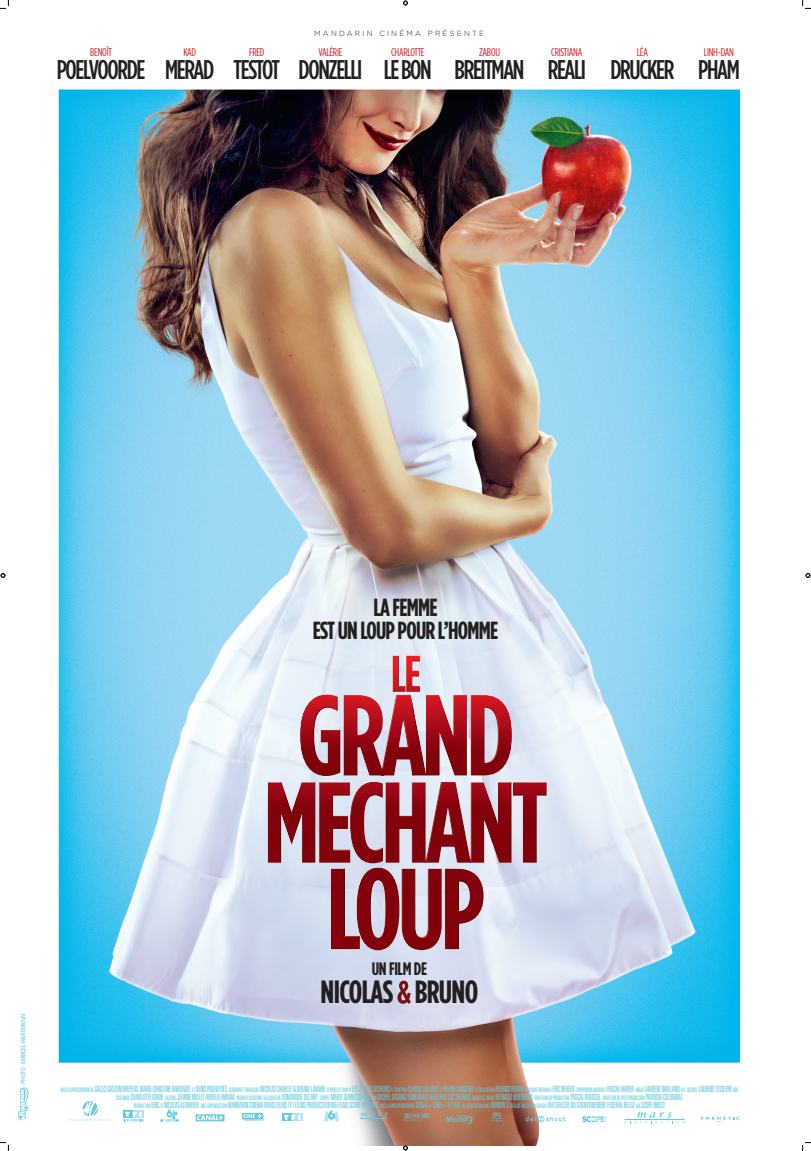
<style>
.page{position:relative;width:811px;height:1151px;background:#fff}
.page>*{position:absolute;margin:0;border:0;box-sizing:border-box;transform-origin:0 0}
.t1{font:700 condensed 32.16px "Gotham HTF";letter-spacing:-.02em;color:#231f20}
.t2{font:500 condensed 27.08px "Gotham HTF";letter-spacing:-.05em;color:#231f20}
.t3{font:700 condensed 24.76px/22.3px "Gotham HTF";letter-spacing:-.03em;color:#231f20;text-align:center}
.t4{font:700 condensed 18.12px "Gotham HTF";letter-spacing:-.02em;color:#231f20}
.t5{font:condensed 11.28px "Gotham HTF";letter-spacing:-.02em;color:#d81c23}
.t6{font:300 ultra-condensed 8.64px/8px "Univers LT Std";letter-spacing:-.03em;color:#60cadf;text-align:center}
.t7{font:300 7.44px "Gotham HTF";letter-spacing:.3em;color:#231f20}
.t8{font:condensed 6.2px "Univers LT Std";letter-spacing:-.05em;color:#60cadf}
.s1{color:#fff}
.s2{font-size:6.2px}
</style>
<div class="page">
<img style="left:5px;top:5px;width:735px;height:1141px">
<img style="left:300px;top:694px;width:212px;height:81px">
<img style="left:268px;top:781px;width:278px;height:82px">
<img style="left:331px;top:868px;width:152px;height:81px">
<img style="left:392px;top:655px;width:28px;height:37px">
<svg style="left:195px;top:1114px;width:29px;height:7px"></svg>
<div style="left:123px;top:1110px;width:11px;height:8px;background:#60cadf"></div>
<div style="left:134px;top:1110px;width:10px;height:8px;background:#b4e2ee"></div>
<svg style="left:123px;top:1111px;width:21px;height:10px"></svg>
<svg style="left:282px;top:1113px;width:10px;height:8px"></svg>
<svg style="left:292px;top:1113px;width:10px;height:8px"></svg>
<svg style="left:284px;top:1115px;width:16px;height:5px"></svg>
<svg style="left:242px;top:1113px;width:22px;height:8px"></svg>
<svg style="left:360px;top:1112px;width:27px;height:9px"></svg>
<svg style="left:624px;top:1112px;width:60px;height:11px"></svg>
<svg style="left:324px;top:1110px;width:15px;height:11px"></svg>
<img style="left:160px;top:1109px;width:18px;height:13px">
<svg style="left:84px;top:1101px;width:6px;height:3px"></svg>
<img style="left:403px;top:1113px;width:26px;height:9px">
<svg style="left:17px;top:1087px;width:12px;height:33px"></svg>
<img style="left:580px;top:1114px;width:28px;height:10px">
<img style="left:445px;top:1112px;width:28px;height:12px">
<svg style="left:491px;top:1111px;width:12px;height:12px"></svg>
<img style="left:525px;top:1114px;width:42px;height:9px">
<svg style="left:701px;top:1116px;width:38px;height:6px"></svg>
<svg style="left:0;top:0;width:9px;height:9px"></svg>
<svg style="left:0;top:1142px;width:9px;height:9px"></svg>
<svg style="left:802px;top:0;width:8px;height:9px"></svg>
<svg style="left:802px;top:1142px;width:8px;height:9px"></svg>
<svg style="left:403px;top:1px;width:5px;height:4px"></svg>
<svg style="left:403px;top:1145px;width:5px;height:5px"></svg>
<svg style="left:1px;top:573px;width:4px;height:5px"></svg>
<svg style="left:805px;top:573px;width:5px;height:5px"></svg>
<h3 class="t5" style="left:90px;top:46px;width:23px">BENOÎT</h3>
<h2 class="t2" style="left:57px;top:54px;width:90px">POELVOORDE</h2>
<h3 class="t5" style="left:183px;top:46px;width:14px">KAD</h3>
<h2 class="t2" style="left:165px;top:54px;width:51px">MERAD</h2>
<h3 class="t5" style="left:249px;top:46px;width:17px">FRED</h3>
<h2 class="t2" style="left:234px;top:54px;width:48px">TESTOT</h2>
<p class="t7" style="left:314px;top:30px;width:171px">MANDARIN CINÉMA PRÉSENTE</p>
<h3 class="t5" style="left:318px;top:46px;width:26px">VALÉRIE</h3>
<h2 class="t2" style="left:298px;top:54px;width:65px">DONZELLI</h2>
<h3 class="t5" style="left:391px;top:46px;width:35px">CHARLOTTE</h3>
<h2 class="t2" style="left:384px;top:54px;width:49px">LE BON</h2>
<h3 class="t5" style="left:479px;top:46px;width:23px">ZABOU</h3>
<h2 class="t2" style="left:454px;top:54px;width:71px">BREITMAN</h2>
<h3 class="t5" style="left:551px;top:46px;width:33px">CRISTIANA</h3>
<h2 class="t2" style="left:547px;top:54px;width:40px">REALI</h2>
<h3 class="t5" style="left:637px;top:46px;width:13px">LÉA</h3>
<h2 class="t2" style="left:610px;top:54px;width:65px">DRUCKER</h2>
<h3 class="t5" style="left:704px;top:46px;width:31px">LINH-DAN</h3>
<h2 class="t2" style="left:698px;top:54px;width:43px">PHAM</h2>
<h3 class="t3" style="left:313px;top:596px;width:187px">LA FEMME<br>EST UN LOUP POUR L’HOMME</h3>
<p class="t8" style="left:19px;top:1083px;width:71px;rotate:-90deg">PHOTO : MARCEL HARTMANN</p>
<h3 class="t4" style="left:372px;top:958px;width:57px">UN FILM DE</h3>
<h1 class="t1" style="left:320px;top:974px;width:159px">NICOLAS <span class="s1">&amp;</span> BRUNO</h1>
<p class="t6" style="left:60px;top:1084px;width:679px"><span class="s2">AVEC LA PARTICIPATION DE</span> GILLES GASTON DREYFUS MARIE-CHRISTINE BARRAULT <span class="s2">ET</span> DENIS PODALYDÈS <span class="s2">SCÉNARIO ET DIALOGUES</span> NICOLAS CHARLET &amp; BRUNO LAVAINE <span class="s2">D’APRÈS LE FILM</span> « LES 3 P’TITS COCHONS » <span class="s2">ÉCRIT PAR</span> CLAUDE LALONDE <span class="s2">ET</span> PIERRE LAMOTHE <span class="s2">ETRÉALISÉ PAR</span> PATRICK HUARD <span class="s2">MUSIQUE ORIGINALE</span> ERIC NEVEUX <span class="s2">SUPERVISION MUSICALE</span> PASCAL MAYER <span class="s2">IMAGE</span> LAURENT DAILLAND <span class="s2">AFC DECORS</span> LAURENT TESSEYRE <span class="s2">ADC<br>COSTUMES</span> CHARLOTTE DAVID <span class="s2">CASTING</span> JEANNE MILLET AURELIE AVRAM <span class="s2">PREMIERASSISTANTRÉALISATEUR</span> DOMINIQUE DELANY <span class="s2">SCRIPTE</span> MARIE GENNESSEAUX <span class="s2">SON</span> MICHEL CASANG EMMANUEL AUGEARD LUC THOMAS <span class="s2">MONTAGE IMAGE</span> REYNALD BERTRAND <span class="s2">DIRECTION DE PRODUCTION</span> PASCAL ROUSSEL <span class="s2">DIRECTION DE POST-PRODUCTION</span> PATRICIA COLOMBAT<br><span class="s2">PRODUIT PAR</span> ERIC <span class="s2">ET</span> NICOLAS ALTMAYER <span class="s2">UNECOPRODUCTION</span> MANDARIN CINEMA MARS FILMS TF1 FILMS PRODUCTION M6 FILMS SCOPE PICTURES <span class="s2">AVECLAPARTICIPATIONDE</span> CANAL+ CINE+ TF1 M6 <span class="s2">ENASSOCIATIONAVEC</span> MANON 3 <span class="s2">RÉALISÉ AVEC LE SOUTIEN DU</span> TAX SHELTER DU GOUVERNEMENT FEDERAL BELGE <span class="s2">VIA</span> SCOPE INVEST</p>
</div>
